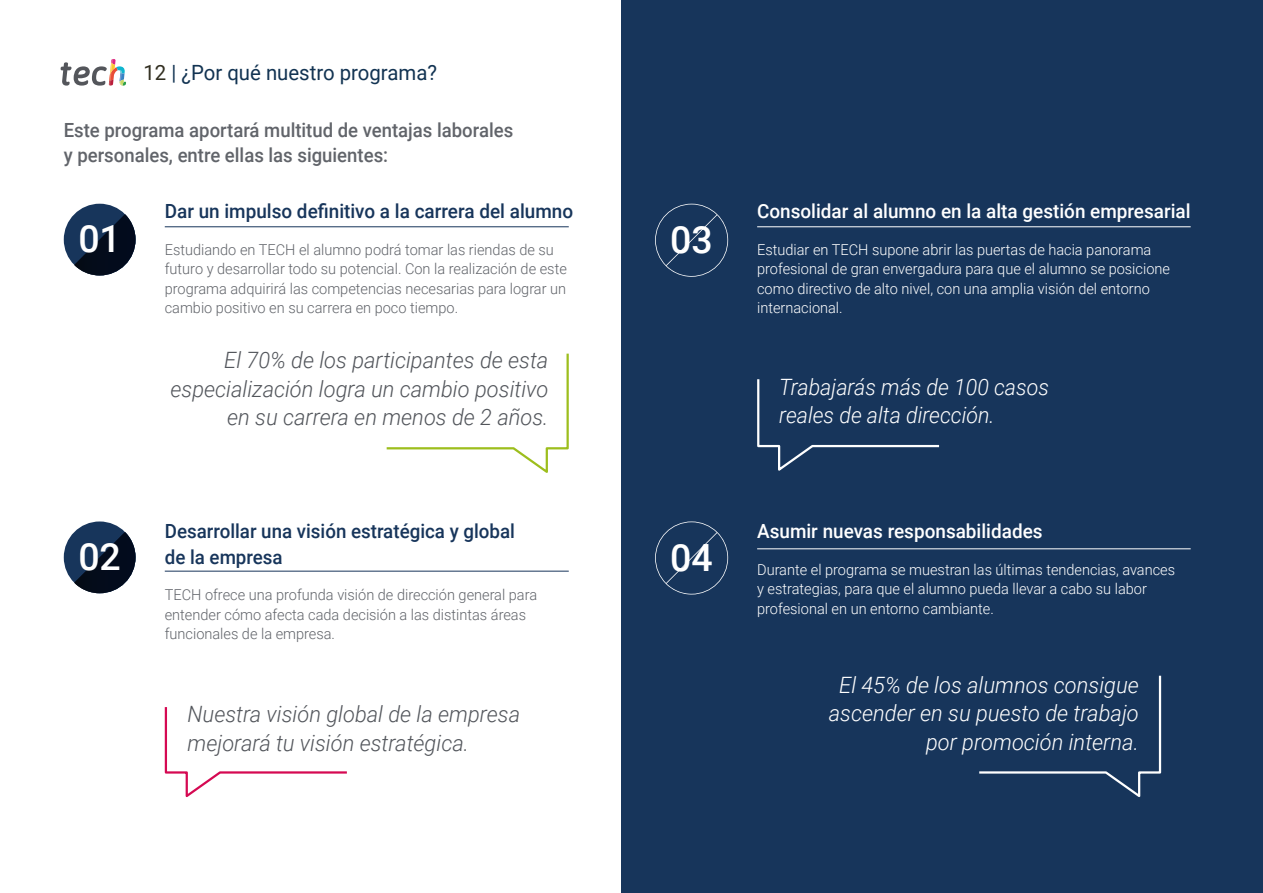
<style>
.page{position:relative;width:1263px;height:893px;background:#fff}
.page>*{position:absolute;margin:0;border:0;box-sizing:border-box;transform-origin:0 0}
.t1{font:500 37.5px "Roboto";color:#fff}
.t2{font:italic 300 22.5px/28.5px "Roboto";color:#52555b;text-align:right}
.t3{font:italic 300 22.5px/28.5px "Roboto";color:#fff;text-align:right}
.t4{font:italic 300 22.5px/28.5px "Roboto";color:#fff;scale:.95 1}
.t5{font:21px "Roboto";color:#123352}
.t6{font:500 19.5px/25.5px "Roboto";color:#61646a;scale:.95 1}
.t7{font:500 19.5px "Roboto";color:#fff}
.t8{font:500 19.5px/25.5px "Roboto";color:#17355b;scale:.96 1}
.t9{font:500 19.5px "Roboto";color:#17355b}
.t10{font:300 15px/19.5px "Roboto";color:#61646a}
.t11{font:300 15px/19.5px "Roboto";color:#fff}
.s1{color:#312e20}
</style>
<div class="page">
<div style="left:621px;top:0;width:642px;height:893px;background:#17355b"></div>
<hr style="left:165px;top:226px;width:404px;height:1px;background:#17355b">
<hr style="left:757px;top:226px;width:434px;height:1px;background:#fff">
<svg style="left:386px;top:353px;width:183px;height:120px"></svg>
<svg style="left:757px;top:379px;width:183px;height:92px"></svg>
<hr style="left:165px;top:571px;width:404px;height:1px;background:#17355b">
<hr style="left:757px;top:548px;width:434px;height:1px;background:#fff">
<svg style="left:979px;top:675px;width:183px;height:122px"></svg>
<svg style="left:164px;top:707px;width:183px;height:90px"></svg>
<svg style="left:655px;top:204px;width:73px;height:73px"></svg>
<svg style="left:655px;top:521px;width:73px;height:73px"></svg>
<div style="left:64px;top:204px;width:72px;height:71px;background:#17355b;border-radius:50%"></div>
<svg style="left:74px;top:214px;width:62px;height:61px"></svg>
<div style="left:64px;top:521px;width:72px;height:72px;background:#17355b;border-radius:50%"></div>
<svg style="left:74px;top:532px;width:62px;height:61px"></svg>
<svg style="left:61px;top:59px;width:65px;height:27px"></svg>
<h3 class="t5" style="left:144px;top:57px;width:295px"><span class="s1">12</span> | ¿Por qué nuestro programa?</h3>
<h3 class="t6" style="left:64px;top:116px;width:475px">Este programa aportará multitud de ventajas laborales y personales, entre ellas las siguientes:</h3>
<h3 class="t9" style="left:165px;top:198px;width:410px">Dar un impulso definitivo a la carrera del alumno</h3>
<p class="t10" style="left:165px;top:239px;width:404px">Estudiando en TECH el alumno podrá tomar las riendas de su futuro y desarrollar todo su potencial. Con la realización de este programa adquirirá las competencias necesarias para lograr un cambio positivo en su carrera en poco tiempo.</p>
<h2 class="t2" style="left:171px;top:345px;width:379px">El 70% de los participantes de esta especialización logra un cambio positivo en su carrera en menos de 2 años.</h2>
<h1 class="t1" style="left:78px;top:213px;width:44px">01</h1>
<h1 class="t1" style="left:78px;top:530px;width:44px">02</h1>
<h3 class="t8" style="left:165px;top:518px;width:366px">Desarrollar una visión estratégica y global de la empresa</h3>
<p class="t10" style="left:165px;top:585px;width:374px">TECH ofrece una profunda visión de dirección general para entender cómo afecta cada decisión a las distintas áreas funcionales de la empresa.</p>
<h2 class="t2" style="left:187px;top:699px;width:334px;text-align:left">Nuestra visión global de la empresa mejorará tu visión estratégica.</h2>
<h1 class="t1" style="left:670px;top:213px;width:44px">03</h1>
<h1 class="t1" style="left:670px;top:531px;width:44px">04</h1>
<h3 class="t7" style="left:757px;top:198px;width:435px">Consolidar al alumno en la alta gestión empresarial</h3>
<p class="t11" style="left:757px;top:239px;width:414px">Estudiar en TECH supone abrir las puertas de hacia panorama profesional de gran envergadura para que el alumno se posicione como directivo de alto nivel, con una amplia visión del entorno internacional.</p>
<h2 class="t4" style="left:779px;top:372px;width:286px">Trabajarás más de 100 casos reales de alta dirección.</h2>
<h3 class="t7" style="left:757px;top:518px;width:287px">Asumir nuevas responsabilidades</h3>
<p class="t11" style="left:757px;top:559px;width:419px">Durante el programa se muestran las últimas tendencias, avances y estrategias, para que el alumno pueda llevar a cabo su labor profesional en un entorno cambiante.</p>
<h2 class="t3" style="left:829px;top:669px;width:312px">El 45% de los alumnos consigue ascender en su puesto de trabajo por promoción interna.</h2>
</div>
